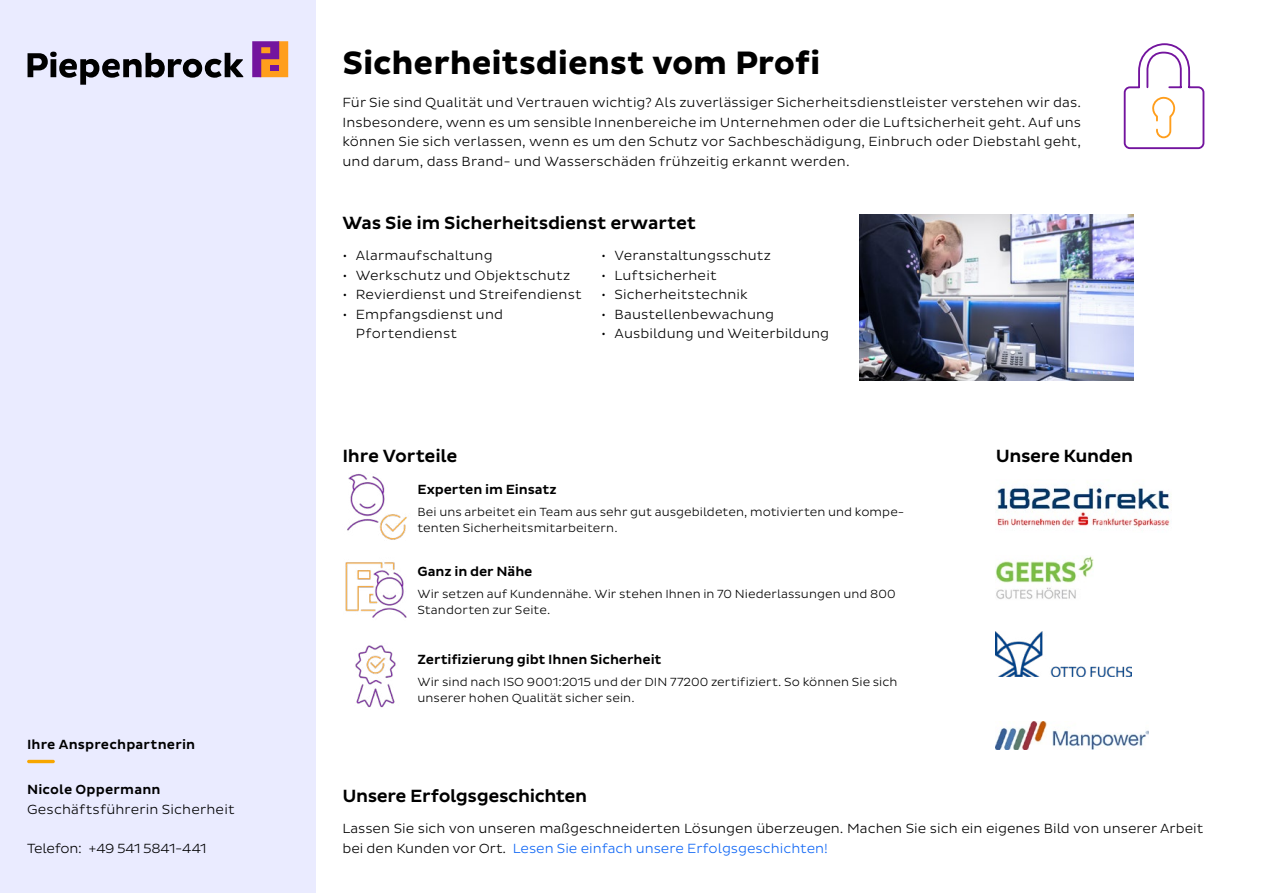
<style>
.page{position:relative;width:1263px;height:893px;background:#fff}
.page>*{position:absolute;margin:0;border:0;box-sizing:border-box;transform-origin:0 0}
.t1{font:700 33px "Pluto Sans";letter-spacing:-.005em;color:#000}
.t2{font:500 18px "Pluto Sans";letter-spacing:-.015em;color:#000}
.t3{font:300 13.5px/19.5px "Pluto Sans";letter-spacing:.005em;color:#000}
.t4{font:500 13.5px "Pluto Sans";letter-spacing:-.005em;color:#000}
.t5{font:300 13.5px "Pluto Sans";letter-spacing:-.02em;color:#000}
.t6{font:500 13.5px "Pluto Sans";letter-spacing:.015em;color:#000}
.t7{font:300 12px/16.5px "Pluto Sans";letter-spacing:.005em;color:#000}
.s1{color:#0f66f5}
</style>
<div class="page">
<div style="left:0;top:0;width:316px;height:893px;background:#eaebff"></div>
<svg style="left:252px;top:41px;width:36px;height:36px"></svg>
<div style="left:270px;top:65px;width:9px;height:6px;background:#73149e"></div>
<svg style="left:28px;top:52px;width:215px;height:33px"></svg>
<img style="left:860px;top:214px;width:273px;height:167px">
<img style="left:345px;top:562px;width:62px;height:56px">
<img style="left:347px;top:474px;width:60px;height:66px">
<img style="left:355px;top:645px;width:41px;height:63px">
<img style="left:997px;top:488px;width:173px;height:40px">
<hr style="left:27px;top:760px;width:28px;height:3px;background:#f7a600;border-radius:2px">
<img style="left:996px;top:631px;width:135px;height:46px">
<img style="left:996px;top:556px;width:98px;height:43px">
<img style="left:996px;top:721px;width:153px;height:29px">
<svg style="left:1123px;top:43px;width:82px;height:107px"></svg>
<p class="t4" style="left:27px;top:736px;width:170px">Ihre Ansprechpartnerin</p>
<p class="t6" style="left:27px;top:782px;width:135px">Nicole Oppermann</p>
<p class="t3" style="left:27px;top:799px;width:209px">Geschäftsführerin Sicherheit</p>
<p class="t5" style="left:27px;top:840px;width:181px">Telefon: +49 541 5841-441</p>
<h1 class="t1" style="left:342px;top:43px;width:479px">Sicherheitsdienst vom Profi</h1>
<p class="t3" style="left:342px;top:93px;width:740px;text-align:justify">Für Sie sind Qualität und Vertrauen wichtig? Als zuverlässiger Sicherheitsdienstleister verstehen wir das.<br>Insbesondere, wenn es um sensible Innenbereiche im Unternehmen oder die Luftsicherheit geht. Auf uns können Sie sich verlassen, wenn es um den Schutz vor Sachbeschädigung, Einbruch oder Diebstahl geht, und darum, dass Brand- und Wasserschäden frühzeitig erkannt werden.</p>
<h2 class="t2" style="left:342px;top:212px;width:355px">Was Sie im Sicherheitsdienst erwartet</h2>
<p class="t3" style="left:342px;top:246px;width:152px">• Alarmaufschaltung</p>
<p class="t3" style="left:342px;top:265px;width:229px">• Werkschutz und Objektschutz</p>
<p class="t3" style="left:342px;top:285px;width:241px">• Revierdienst und Streifendienst</p>
<p class="t3" style="left:356px;top:304px;width:149px;text-indent:-14px">• Empfangsdienst und<br>Pfortendienst</p>
<p class="t3" style="left:601px;top:246px;width:172px">• Veranstaltungsschutz</p>
<p class="t3" style="left:601px;top:265px;width:117px">• Luftsicherheit</p>
<p class="t3" style="left:601px;top:285px;width:148px">• Sicherheitstechnik</p>
<p class="t3" style="left:601px;top:304px;width:175px">• Baustellenbewachung</p>
<p class="t3" style="left:601px;top:324px;width:230px">• Ausbildung und Weiterbildung</p>
<h2 class="t2" style="left:342px;top:445px;width:117px">Ihre Vorteile</h2>
<p class="t4" style="left:417px;top:481px;width:141px">Experten im Einsatz</p>
<p class="t7" style="left:417px;top:503px;width:488px">Bei uns arbeitet ein Team aus sehr gut ausgebildeten, motivierten und kompe&shy;tenten Sicherheitsmitarbeitern.</p>
<p class="t4" style="left:417px;top:563px;width:117px">Ganz in der Nähe</p>
<p class="t7" style="left:417px;top:585px;width:480px">Wir setzen auf Kundennähe. Wir stehen Ihnen in 70 Niederlassungen und 800<br>Standorten zur Seite.</p>
<p class="t4" style="left:417px;top:651px;width:245px">Zertifizierung gibt Ihnen Sicherheit</p>
<p class="t7" style="left:417px;top:673px;width:482px">Wir sind nach ISO 9001:2015 und der DIN 77200 zertifiziert. So können Sie sich unserer hohen Qualität sicher sein.</p>
<h2 class="t2" style="left:342px;top:785px;width:246px">Unsere Erfolgsgeschichten</h2>
<h2 class="t2" style="left:996px;top:445px;width:139px">Unsere Kunden</h2>
<p class="t3" style="left:342px;top:819px;width:862px">Lassen Sie sich von unseren maßgeschneiderten Lösungen überzeugen. Machen Sie sich ein eigenes Bild von unserer Arbeit bei den Kunden vor Ort. <span class="s1">Lesen Sie einfach unsere Erfolgsgeschichten!</span></p>
</div>
